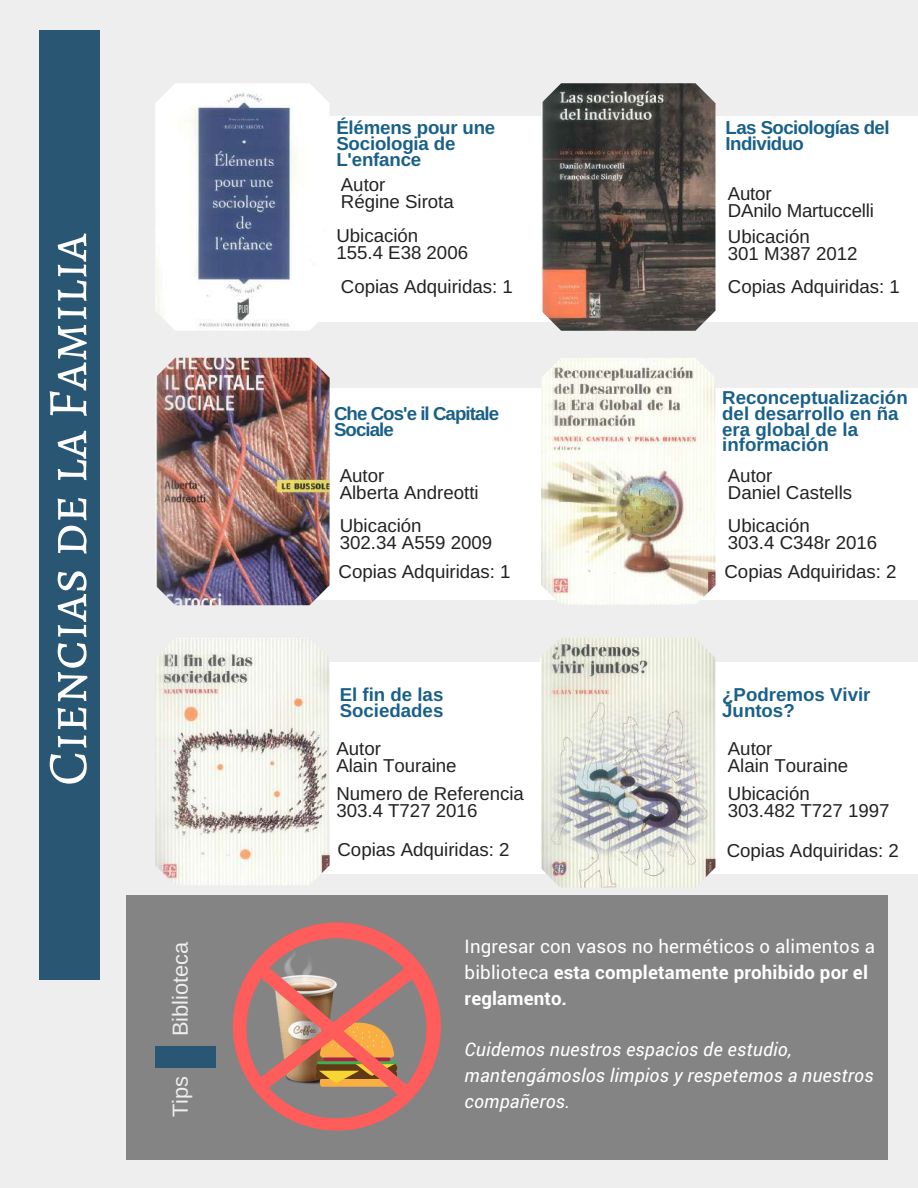
<style>
.page{position:relative;width:918px;height:1188px;background:#eee}
.page>*{position:absolute;margin:0;border:0;box-sizing:border-box;transform-origin:0 0}
.t1{font:55.95px "Alegreya SC";color:#fff}
.t2{font:21.75px "Arimo";color:#eee}
.t3{font:18.75px/16.8px "Arimo";color:#222}
.t4{font:700 18.75px/15.8px "Arimo";color:#196089}
.t5{font:18.75px/25.8px "Roboto";letter-spacing:.01em;color:#fff}
.t6{font:italic 18.75px/25.8px "Roboto";letter-spacing:.01em;color:#fff}
.t7{font:700 18.75px/15.8px "Arimo";letter-spacing:-.03em;color:#196089}
.t8{font:700 18.75px/15.8px "Arimo";letter-spacing:-.05em;color:#196089}
.s1{font-weight:700}
.s2{font-weight:700;font-style:italic}
</style>
<div class="page">
<div style="left:39px;top:30px;width:61px;height:950px;background:#295673"></div>
<div style="left:197px;top:388px;width:721px;height:212px;background:#fff"></div>
<img style="left:155px;top:358px;width:175px;height:247px">
<div style="left:198px;top:663px;width:720px;height:211px;background:#fff"></div>
<img style="left:155px;top:638px;width:175px;height:247px">
<img style="left:541px;top:358px;width:174px;height:247px">
<div style="left:198px;top:116px;width:720px;height:206px;background:#fff"></div>
<img style="left:155px;top:83px;width:174px;height:248px">
<img style="left:541px;top:83px;width:174px;height:248px">
<img style="left:540px;top:638px;width:175px;height:250px">
<div style="left:126px;top:896px;width:762px;height:264px;background:#848484"></div>
<div style="left:155px;top:1046px;width:61px;height:22px;background:#295673"></div>
<svg style="left:233px;top:922px;width:208px;height:209px"></svg>
<h1 class="t1" style="left:29px;top:786px;width:554px;rotate:-90deg">Ciencias de la Familia</h1>
<p class="t2" style="left:168px;top:1036px;width:96px;rotate:-90deg">Biblioteca</p>
<p class="t2" style="left:168px;top:1117px;width:43px;rotate:-90deg">Tips</p>
<p class="t4" style="left:336px;top:120px;width:160px">Élémens pour une<br>Sociologia de<br>L'enfance</p>
<p class="t3" style="left:341px;top:176px;width:114px">Autor<br>Régine Sirota</p>
<p class="t3" style="left:336px;top:227px;width:133px">Ubicación<br>155.4 E38 2006</p>
<p class="t7" style="left:726px;top:120px;width:165px">Las Sociologías del<br>Individuo</p>
<p class="t3" style="left:728px;top:185px;width:148px">Autor<br>DAnilo Martuccelli</p>
<p class="t3" style="left:728px;top:228px;width:131px">Ubicación<br>301 M387 2012</p>
<p class="t3" style="left:341px;top:279px;width:174px">Copias Adquiridas: 1</p>
<p class="t3" style="left:728px;top:279px;width:174px">Copias Adquiridas: 1</p>
<p class="t8" style="left:334px;top:406px;width:166px">Che Cos'e il Capitale<br>Sociale</p>
<p class="t3" style="left:340px;top:468px;width:140px">Autor<br>Alberta Andreotti</p>
<p class="t3" style="left:340px;top:517px;width:154px">Ubicación<br>302.34 A559 2009</p>
<p class="t4" style="left:722px;top:390px;width:187px">Reconceptualización del desarrollo en ña era global de la información</p>
<p class="t3" style="left:728px;top:468px;width:126px">Autor<br>Daniel Castells</p>
<p class="t3" style="left:728px;top:517px;width:151px">Ubicación<br>303.4 C348r 2016</p>
<p class="t3" style="left:339px;top:563px;width:174px">Copias Adquiridas: 1</p>
<p class="t3" style="left:724px;top:563px;width:174px">Copias Adquiridas: 2</p>
<p class="t4" style="left:340px;top:687px;width:105px">El fin de las<br>Sociedades</p>
<p class="t3" style="left:336px;top:740px;width:122px">Autor<br>Alain Touraine</p>
<p class="t3" style="left:336px;top:785px;width:189px">Numero de Referencia<br>303.4 T727 2016</p>
<p class="t3" style="left:337px;top:841px;width:174px">Copias Adquiridas: 2</p>
<p class="t4" style="left:722px;top:687px;width:150px">¿Podremos Vivir<br>Juntos?</p>
<p class="t3" style="left:728px;top:740px;width:122px">Autor<br>Alain Touraine</p>
<p class="t3" style="left:728px;top:785px;width:163px">Ubicación<br>303.482 T727 1997</p>
<p class="t3" style="left:727px;top:842px;width:174px">Copias Adquiridas: 2</p>
<p class="t5" style="left:465px;top:933px;width:412px">Ingresar con vasos no herméticos o alimentos a biblioteca <span class="s1">esta completamente prohibido por el reglamento</span><span class="s2">.</span></p>
<p class="t6" style="left:465px;top:1036px;width:410px">Cuidemos nuestros espacios de estudio, mantengámoslos limpios y respetemos a nuestros compañeros.</p>
</div>
